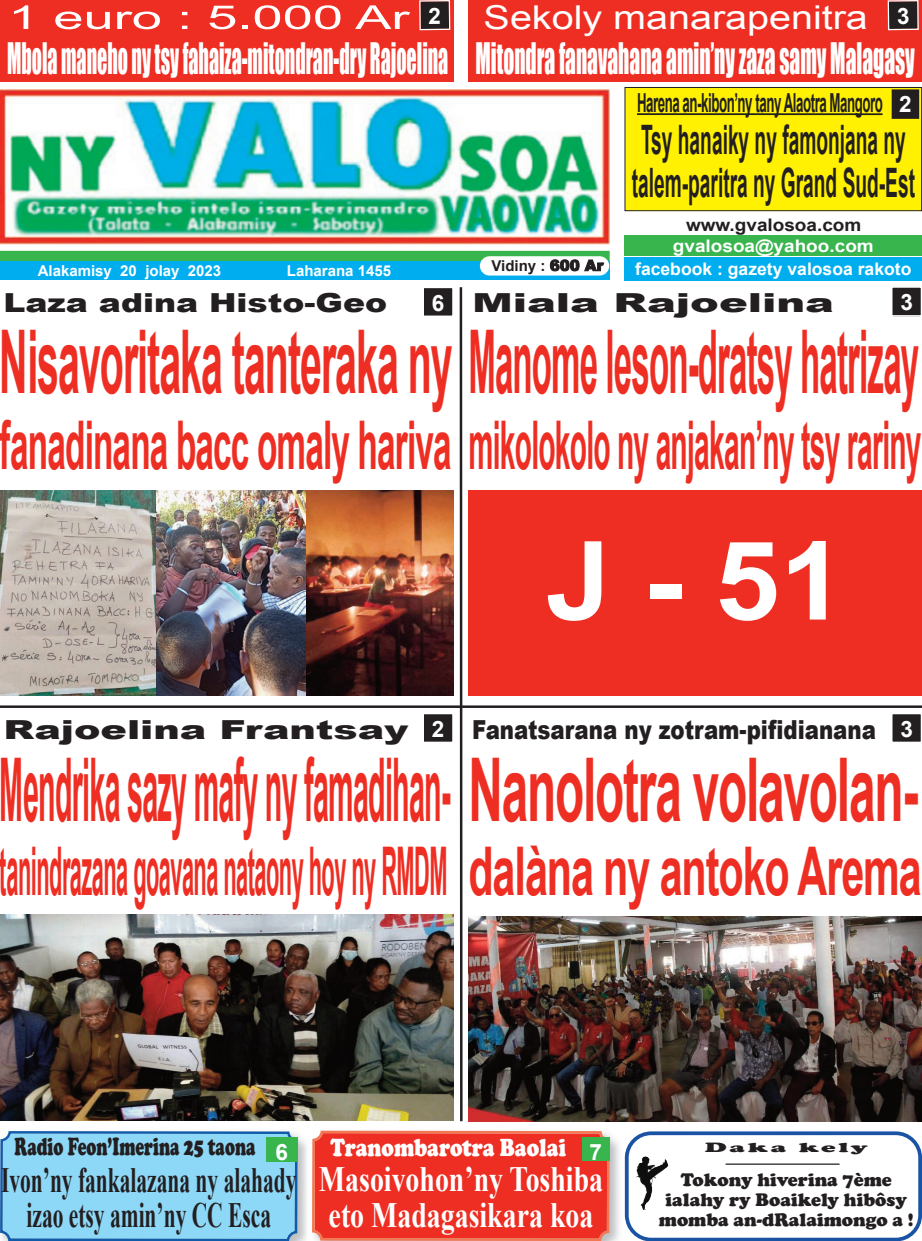
<style>
.page{position:relative;width:922px;height:1241px;background:#fff}
.page>*{position:absolute;margin:0;border:0;box-sizing:border-box;transform-origin:0 0}
.t1{font:700 109.25px "Arial";color:#fff;scale:1.07 1}
.t2{font:700 88px "Arial";letter-spacing:-.025em;color:#ee2e23;scale:.45 1}
.t3{font:700 88px "Arial";letter-spacing:-.025em;color:#ee2e23;scale:.33 1}
.t4{font:700 67.25px "Arial";letter-spacing:-.025em;color:#ee2e23;scale:.5 1}
.t5{font:700 67.25px "Arial";letter-spacing:-.025em;color:#ee2e23;scale:.32 1}
.t6{font:700 40.5px/42.9px "Arial";color:#231f20;scale:.47 1}
.t7{font:39.88px "Impact";color:#fff;scale:.5 1}
.t8{font:39.88px "Impact";color:#fff;scale:.54 1}
.t9{font:700 35.5px/35.5px "Times New Roman";color:#231f20;text-align:center;scale:.6 1}
.t10{font:700 35.5px/35.5px "Times New Roman";color:#fff;scale:.78 1}
.t11{font:32.88px "Arial";color:#fff;scale:1.2 1}
.t12{font:32.88px "Arial";color:#fff;scale:1.65 1}
.t13{font:700 26.25px "Arial";letter-spacing:-.035em;color:#231f20;scale:.51 1}
.t14{font:900 26.25px "Arial";color:#231f20;scale:.81 1}
.t15{font:900 26.25px "Arial";color:#231f20;scale:1.26 1}
.t16{font:900 26.25px "Arial";color:#231f20;scale:1.51 1}
.t17{font:900 26.25px "Arial";color:#231f20;scale:1.65 1}
.t18{font:900 25.5px "Cooper";color:#231f20;scale:.65 1}
.t19{font:900 25.5px "Cooper";color:#fff;scale:.82 1}
.t20{font:700 22.5px "Arial";color:#fff}
.t21{font:900 18.75px/20px "Cooper";color:#231f20;text-align:center}
.t22{font:700 17.25px "Arial";color:#fff}
.t23{font:700 17.25px "Arial";color:#fff;scale:1.1 1}
.t24{font:700 17.25px "Arial";color:#231f20;scale:1.1 1}
.t25{font:700 15px "Arial";color:#fff}
.t26{font:700 15px "Arial";color:#231f20}
.t27{font:900 13.62px "Cooper";letter-spacing:.1em;color:#231f20;scale:2.02 1}
.s1{font-weight:900}
</style>
<div class="page">
<div style="left:624px;top:87px;width:297px;height:124px;background:#fff101"></div>
<div style="left:624px;top:87px;width:297px;height:124px;border:1px solid #231f20"></div>
<hr style="left:637px;top:113px;width:245px;height:2px;background:#231f20">
<div style="left:891px;top:89px;width:27px;height:30px;background:#231f20"></div>
<div style="left:0;top:251px;width:609px;height:18px;background:#38b54d"></div>
<img style="left:0;top:90px;width:609px;height:155px">
<div style="left:0;top:262px;width:609px;height:18px;background:#00aeef"></div>
<div style="left:624px;top:235px;width:297px;height:21px;background:#38b54d"></div>
<div style="left:624px;top:258px;width:297px;height:23px;background:#00aeef"></div>
<div style="left:480px;top:256px;width:129px;height:19px;background:#fff;border-radius:10px"></div>
<div style="left:0;top:0;width:453px;height:82px;background:#ee2e23"></div>
<div style="left:420px;top:1px;width:29px;height:28px;background:#231f20"></div>
<div style="left:419px;top:0;width:31px;height:30px;border:1px solid #fff"></div>
<div style="left:468px;top:0;width:453px;height:82px;background:#ee2e23"></div>
<div style="left:888px;top:1px;width:29px;height:28px;background:#231f20"></div>
<div style="left:887px;top:0;width:31px;height:30px;border:1px solid #fff"></div>
<svg style="left:625px;top:1131px;width:296px;height:109px"></svg>
<img style="left:635px;top:1155px;width:33px;height:55px">
<img style="left:297px;top:1135px;width:323px;height:105px">
<img style="left:624px;top:1156px;width:1px;height:61px">
<svg style="left:313px;top:1130px;width:296px;height:110px;background:#ee3528"></svg>
<div style="left:582px;top:1136px;width:27px;height:24px;background:#38b54d"></div>
<img style="left:306px;top:1135px;width:7px;height:105px">
<img style="left:312px;top:1138px;width:1px;height:94px">
<div style="left:0;top:1131px;width:297px;height:109px;background:#8dd7f7"></div>
<div style="left:266px;top:1137px;width:31px;height:24px;background:#38b54d"></div>
<hr style="left:725px;top:1163px;width:114px;height:1px;background:#231f20">
<svg style="left:458px;top:287px;width:5px;height:835px"></svg>
<div style="left:891px;top:287px;width:30px;height:30px;border:1px solid #fff"></div>
<div style="left:892px;top:288px;width:28px;height:27px;background:#231f20"></div>
<div style="left:891px;top:286px;width:30px;height:30px;border:1px solid #fff"></div>
<div style="left:424px;top:288px;width:28px;height:27px;background:#231f20"></div>
<div style="left:422px;top:287px;width:31px;height:30px;border:1px solid #fff"></div>
<div style="left:468px;top:490px;width:453px;height:205px;background:#ee2e23"></div>
<div style="left:892px;top:714px;width:28px;height:27px;background:#231f20"></div>
<div style="left:891px;top:713px;width:30px;height:29px;border:1px solid #fff"></div>
<img style="left:468px;top:916px;width:453px;height:205px">
<div style="left:424px;top:714px;width:28px;height:27px;background:#231f20"></div>
<div style="left:422px;top:713px;width:31px;height:29px;border:1px solid #fff"></div>
<hr style="left:0;top:705px;width:921px;height:2px;background:#231f20">
<img style="left:0;top:914px;width:453px;height:206px">
<img style="left:0;top:490px;width:156px;height:205px">
<img style="left:305px;top:490px;width:148px;height:205px">
<img style="left:156px;top:490px;width:149px;height:205px">
<h3 class="t12" style="left:8px;top:-1px;width:245px">1 euro : 5.000 Ar</h3>
<h3 class="t11" style="left:483px;top:-1px;width:321px">Sekoly manarapenitra</h3>
<h3 class="t7" style="left:7px;top:34px;width:884px">Mbola maneho ny tsy fahaiza-mitondran-dry Rajoelina</h3>
<h3 class="t8" style="left:475px;top:34px;width:815px">Mitondra fanavahana amin’ny zaza samy Malagasy</h3>
<h3 class="t13" style="left:637px;top:88px;width:484px">Harena an-kibon’ny tany Alaotra Mangoro</h3>
<h3 class="t6" style="left:631px;top:119px;width:604px">Tsy hanaiky ny famonjana ny talem-paritra ny Grand Sud-Est</h3>
<p class="t20" style="left:898px;top:92px;width:14px">2</p>
<p class="t24" style="left:685px;top:215px;width:161px">www.gvalosoa.com</p>
<p class="t23" style="left:672px;top:237px;width:184px">gvalosoa@yahoo.com</p>
<p class="t25" style="left:38px;top:263px;width:185px">Alakamisy 20 jolay 2023</p>
<p class="t25" style="left:287px;top:263px;width:106px">Laharana 1455</p>
<p class="t26" style="left:491px;top:257px;width:113px">Vidiny : <span class="s1">600 Ar</span></p>
<p class="t22" style="left:635px;top:259px;width:278px">facebook : gazety valosoa rakoto</p>
<h3 class="t17" style="left:472px;top:283px;width:221px">Miala Rajoelina</h3>
<h2 class="t2" style="left:0;top:313px;width:2043px">Nisavoritaka tanteraka ny Manome leson-dratsy hatrizay</h2>
<h3 class="t15" style="left:4px;top:283px;width:306px">Laza adina Histo-Geo</h3>
<p class="t20" style="left:900px;top:290px;width:14px">38</p>
<p class="t20" style="left:432px;top:290px;width:14px">6</p>
<h3 class="t4" style="left:0;top:407px;width:1843px">fanadinana bacc omaly hariva mikolokolo ny anjakan’ny tsy rariny</h3>
<h1 class="t1" style="left:545px;top:520px;width:281px">J - 51</h1>
<h3 class="t14" style="left:472px;top:710px;width:500px">Fanatsarana ny zotram-pifidianana</h3>
<h2 class="t3" style="left:0;top:740px;width:2774px">Mendrika sazy mafy ny famadihan- Nanolotra volavolan-</h2>
<h3 class="t16" style="left:4px;top:710px;width:269px">Rajoelina Frantsay</h3>
<p class="t20" style="left:432px;top:716px;width:14px">2</p>
<p class="t20" style="left:900px;top:716px;width:14px">3</p>
<h3 class="t5" style="left:0;top:834px;width:2881px">tanindrazana goavana nataony hoy ny RMDM dalàna ny antoko Arema</h3>
<h3 class="t18" style="left:15px;top:1131px;width:422px">Radio Feon’Imerina 25 taona <sub>6</sub></h3>
<h3 class="t9" style="left:1px;top:1161px;width:493px">Ivon’ny fankalazana ny alahady izao etsy amin’ny CC Esca</h3>
<h3 class="t19" style="left:330px;top:1132px;width:332px">Tranombarotra Baolai <sub>7</sub></h3>
<h3 class="t10" style="left:319px;top:1161px;width:366px">Masoivohon’ny Toshiba eto Madagasikara koa</h3>
<p class="t27" style="left:704px;top:1138px;width:82px">Daka kely</p>
<p class="t21" style="left:658px;top:1169px;width:256px">Tokony hiverina 7ème ialahy ry Boaikely hibôsy momba an-dRalaimongo a !</p>
</div>
